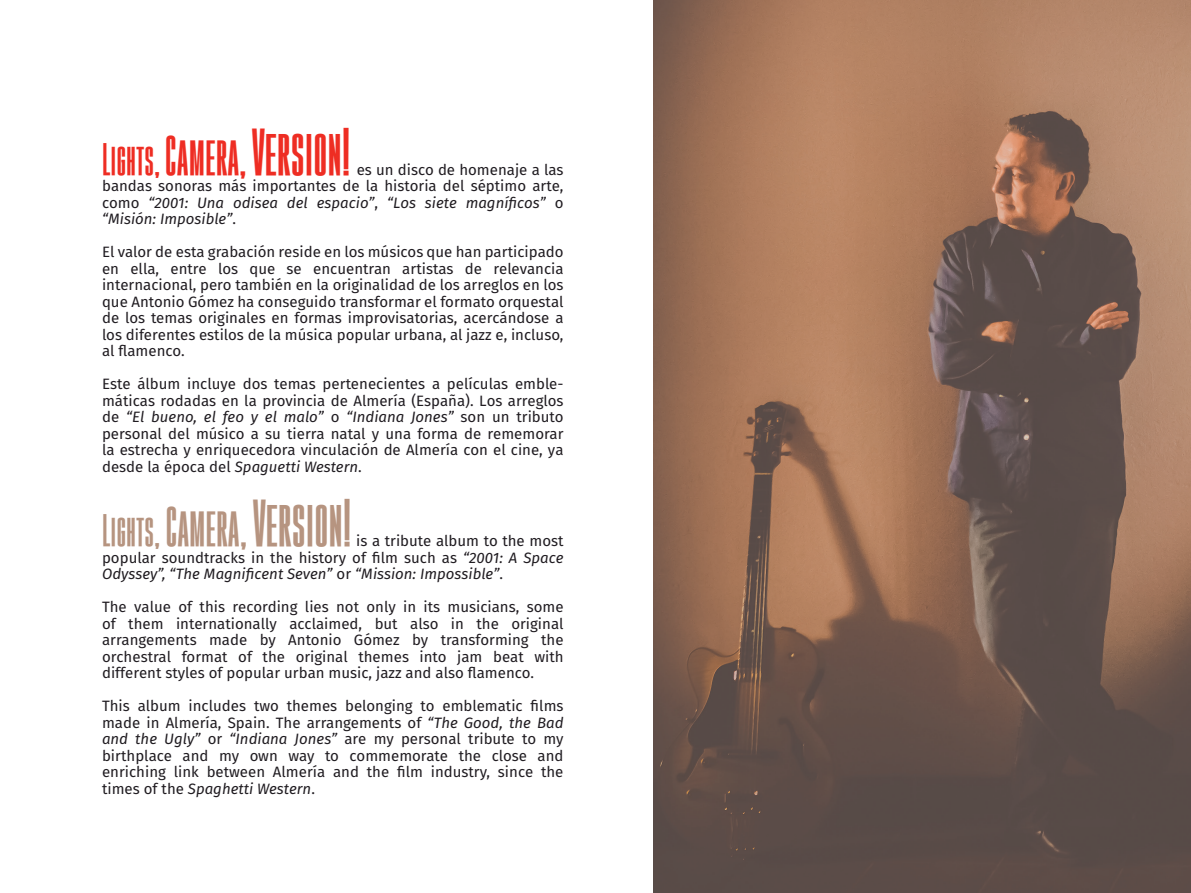
<style>
.page{position:relative;width:1191px;height:893px;background:#fff}
.page>*{position:absolute;margin:0;border:0;box-sizing:border-box;transform-origin:0 0}
.t1{font:700 48px "Gobold High";color:#ee2d23}
.t2{font:700 48px "Gobold High";color:#b69480}
.t3{font:15px/16.5px "Fira Sans";color:#201c21;text-align:justify}
.s1{font-size:33px}
.s2{font-size:40.5px}
.s3{font-style:italic}
</style>
<div class="page">
<img style="left:654px;top:0;width:537px;height:893px">
<h1 class="t1" style="left:102px;top:122px;width:250px"><span class="s1">Lights,</span><span class="s2">Camera,</span>Version!</h1>
<p class="t3" style="left:102px;top:161px;width:463px;text-indent:255px">es un disco de homenaje a las bandas sonoras más importantes de la historia del séptimo arte, como <span class="s3">“2001: Una odisea del espacio”</span>, <span class="s3">“Los siete magníficos”</span> o <span class="s3">“Misión: Imposible”</span>.</p>
<p class="t3" style="left:102px;top:244px;width:463px">El valor de esta grabación reside en los músicos que han participado en ella, entre los que se encuentran artistas de relevancia internacional, pero también en la originalidad de los arreglos en los que Antonio Gómez ha conseguido transformar el formato orquestal de los temas originales en formas improvisatorias, acercándose a los diferentes estilos de la música popular urbana, al jazz e, incluso, al flamenco.</p>
<p class="t3" style="left:102px;top:376px;width:463px">Este álbum incluye dos temas pertenecientes a películas emble&shy;máticas rodadas en la provincia de Almería (España). Los arreglos de <span class="s3">“El bueno, el feo y el malo”</span> o <span class="s3">“Indiana Jones”</span> son un tributo personal del músico a su tierra natal y una forma de rememorar la estrecha y enriquecedora vinculación de Almería con el cine, ya desde la época del <span class="s3">Spaguetti Western</span>.</p>
<h1 class="t2" style="left:102px;top:494px;width:251px"><span class="s1">Lights,</span> <span class="s2">Camera,</span>Version!</h1>
<p class="t3" style="left:102px;top:532px;width:463px;text-indent:254px">is a tribute album to the most popular soundtracks in the history of film such as <span class="s3">“2001: A Space Odyssey”, “The Magnificent Seven”</span> or <span class="s3">“Mission: Impossible”</span>.</p>
<p class="t3" style="left:102px;top:598px;width:463px">The value of this recording lies not only in its musicians, some of them internationally acclaimed, but also in the original arrangements made by Antonio Gómez by transforming the orchestral format of the original themes into jam beat with different styles of popular urban music, jazz and also flamenco.</p>
<p class="t3" style="left:102px;top:697px;width:463px">This album includes two themes belonging to emblematic films made in Almería, Spain. The arrangements of <span class="s3">“The Good, the Bad and the Ugly”</span> or <span class="s3">“Indiana Jones”</span> are my personal tribute to my birthplace and my own way to commemorate the close and enriching link between Almería and the film industry, since the times of the <span class="s3">Spaghetti Western</span>.</p>
</div>
